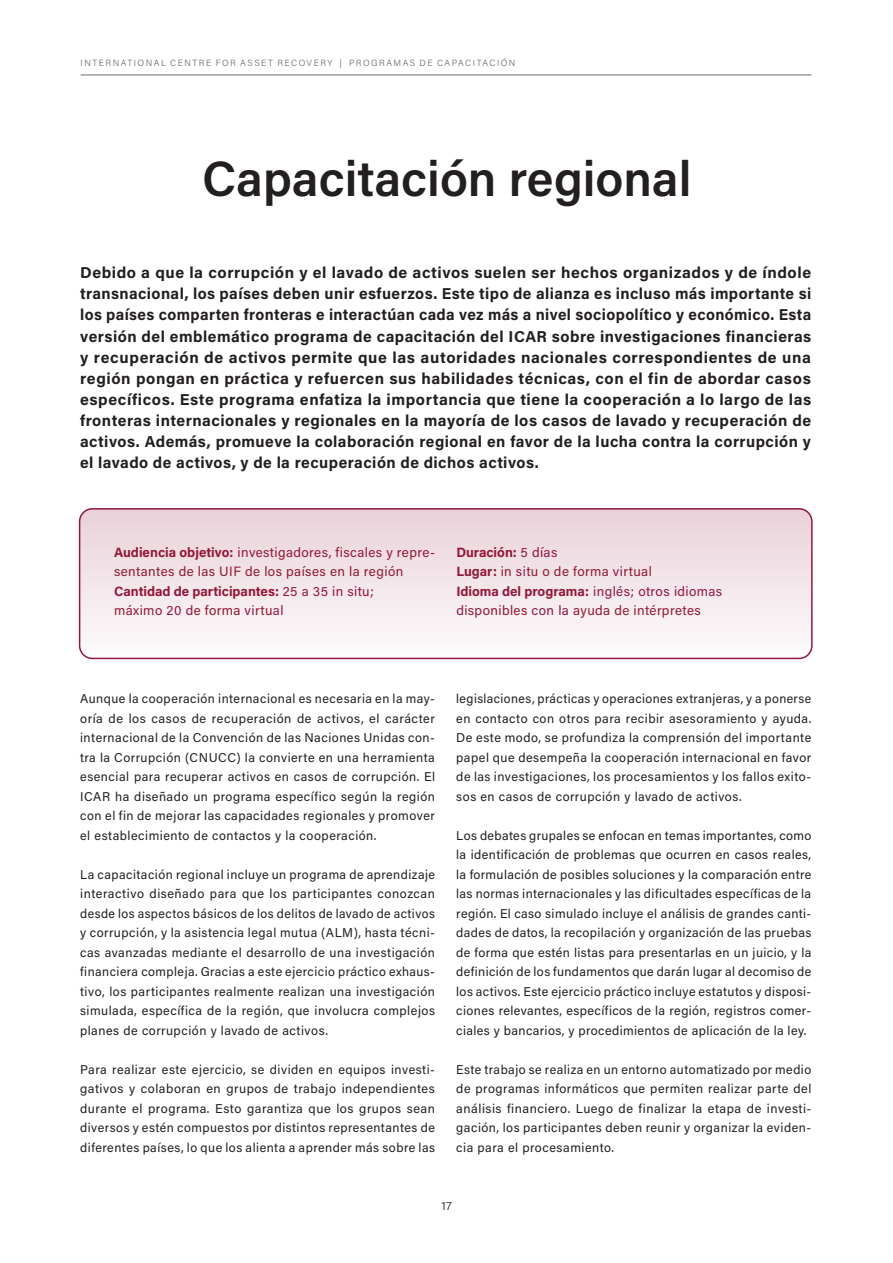
<style>
.page{position:relative;width:893px;height:1263px;background:#fff}
.page>*{position:absolute;margin:0;border:0;box-sizing:border-box;transform-origin:0 0}
.TB___H1{font:600 49.5px "Acumin Pro";color:#231f20}
.TB___Intro_text_bold{font:700 15.75px/21px "Acumin Pro";letter-spacing:.03em;color:#231f20;text-align:justify}
.TB-body{font:13.5px/19.5px "Acumin Pro";letter-spacing:.03em;color:#93173b}
.TB-body-2{font:700 13.5px "Acumin Pro";color:#93173b}
.TB___Body_General{font:12.75px/19.5px "Acumin Pro";letter-spacing:.04em;color:#231f20;text-align:justify}
.t1{font:300 12px "Acumin Pro";color:#231f20}
.t2{font:300 9px "Acumin Pro";letter-spacing:.165em;color:#6c6d70}
.s1{font-weight:700}
.s2{font-weight:400}
</style>
<div class="page">
<hr style="left:81px;top:75px;width:730px;height:1px;background:#6c6d70">
<div style="left:80px;top:508px;width:732px;height:156px;background:linear-gradient(to bottom,#e8d0d7,#fefdfe);border-radius:13px"></div>
<div style="left:79px;top:508px;width:734px;height:151px;border:2px solid #93173b;border-radius:13px"></div>
<p class="t2" style="left:81px;top:57px;width:436px">INTERNATIONAL CENTRE FOR ASSET RECOVERY | PROGRAMAS DE CAPACITACIÓN</p>
<p class="TB___H1" style="left:202px;top:144px;width:491px">Capacitación regional</p>
<p class="TB___Intro_text_bold" style="left:80px;top:262px;width:733px">Debido a que la corrupción y el lavado de activos suelen ser hechos organizados y de índole transnacional, los países deben unir esfuerzos. Este tipo de alianza es incluso más importante si los países comparten fronteras e interactúan cada vez más a nivel sociopolítico y económico. Esta versión del emblemático programa de capacitación del ICAR sobre investigaciones financieras y recuperación de activos permite que las autoridades nacionales correspondientes de una región pongan en práctica y refuercen sus habilidades técnicas, con el fin de abordar casos específicos. Este programa enfatiza la importancia que tiene la cooperación a lo largo de las fronteras internacionales y regionales en la mayoría de los casos de lavado y recuperación de activos. Además, promueve la colaboración regional en favor de la lucha contra la corrupción y el lavado de activos, y de la recuperación de dichos activos.</p>
<p class="TB-body" style="left:114px;top:542px;width:323px"><span class="s1">Audiencia objetivo:</span> investigadores, fiscales y repre&shy;sentantes de las UIF de los países en la región</p>
<p class="TB-body" style="left:114px;top:581px;width:261px"><span class="s1">Cantidad de participantes:</span> 25 a 35 in situ; máximo 20 de forma virtual</p>
<p class="TB-body-2" style="left:456px;top:542px;width:102px">Duración: <span class="s2">5 días</span></p>
<p class="TB-body" style="left:456px;top:561px;width:197px"><span class="s1">Lugar:</span> in situ o de forma virtual</p>
<p class="TB-body" style="left:456px;top:581px;width:267px"><span class="s1">Idioma del programa:</span> inglés; otros idiomas disponibles con la ayuda de intérpretes</p>
<p class="TB___Body_General" style="left:80px;top:688px;width:356px">Aunque la cooperación internacional es necesaria en la may&shy;oría de los casos de recuperación de activos, el carácter internacional de la Convención de las Naciones Unidas con&shy;tra la Corrupción (CNUCC) la convierte en una herramienta esencial para recuperar activos en casos de corrupción. El ICAR ha diseñado un programa específico según la región con el fin de mejorar las capacidades regionales y promover el establecimiento de contactos y la cooperación.</p>
<p class="TB___Body_General" style="left:80px;top:864px;width:356px">La capacitación regional incluye un programa de aprendizaje interactivo diseñado para que los participantes conozcan desde los aspectos básicos de los delitos de lavado de activos y corrupción, y la asistencia legal mutua (ALM), hasta técni&shy;cas avanzadas mediante el desarrollo de una investigación financiera compleja. Gracias a este ejercicio práctico exhaus&shy;tivo, los participantes realmente realizan una investigación simulada, específica de la región, que involucra complejos planes de corrupción y lavado de activos.</p>
<p class="TB___Body_General" style="left:80px;top:1059px;width:356px">Para realizar este ejercicio, se dividen en equipos investi&shy;gativos y colaboran en grupos de trabajo independientes durante el programa. Esto garantiza que los grupos sean diversos y estén compuestos por distintos representantes de diferentes países, lo que los alienta a aprender más sobre las</p>
<p class="TB___Body_General" style="left:456px;top:688px;width:357px">legislaciones, prácticas y operaciones extranjeras, y a ponerse en contacto con otros para recibir asesoramiento y ayuda.<br>De este modo, se profundiza la comprensión del importante papel que desempeña la cooperación internacional en favor de las investigaciones, los procesamientos y los fallos exito&shy;sos en casos de corrupción y lavado de activos.</p>
<p class="TB___Body_General" style="left:456px;top:825px;width:357px">Los debates grupales se enfocan en temas importantes, como la identificación de problemas que ocurren en casos reales, la formulación de posibles soluciones y la comparación entre las normas internacionales y las dificultades específicas de la región. El caso simulado incluye el análisis de grandes canti&shy;dades de datos, la recopilación y organización de las pruebas de forma que estén listas para presentarlas en un juicio, y la definición de los fundamentos que darán lugar al decomiso de los activos. Este ejercicio práctico incluye estatutos y disposi&shy;ciones relevantes, específicos de la región, registros comer&shy;ciales y bancarios, y procedimientos de aplicación de la ley.</p>
<p class="TB___Body_General" style="left:456px;top:1059px;width:357px">Este trabajo se realiza en un entorno automatizado por medio de programas informáticos que permiten realizar parte del análisis financiero. Luego de finalizar la etapa de investi&shy;gación, los participantes deben reunir y organizar la eviden&shy;cia para el procesamiento.</p>
<p class="t1" style="left:441px;top:1198px;width:12px">17</p>
</div>
